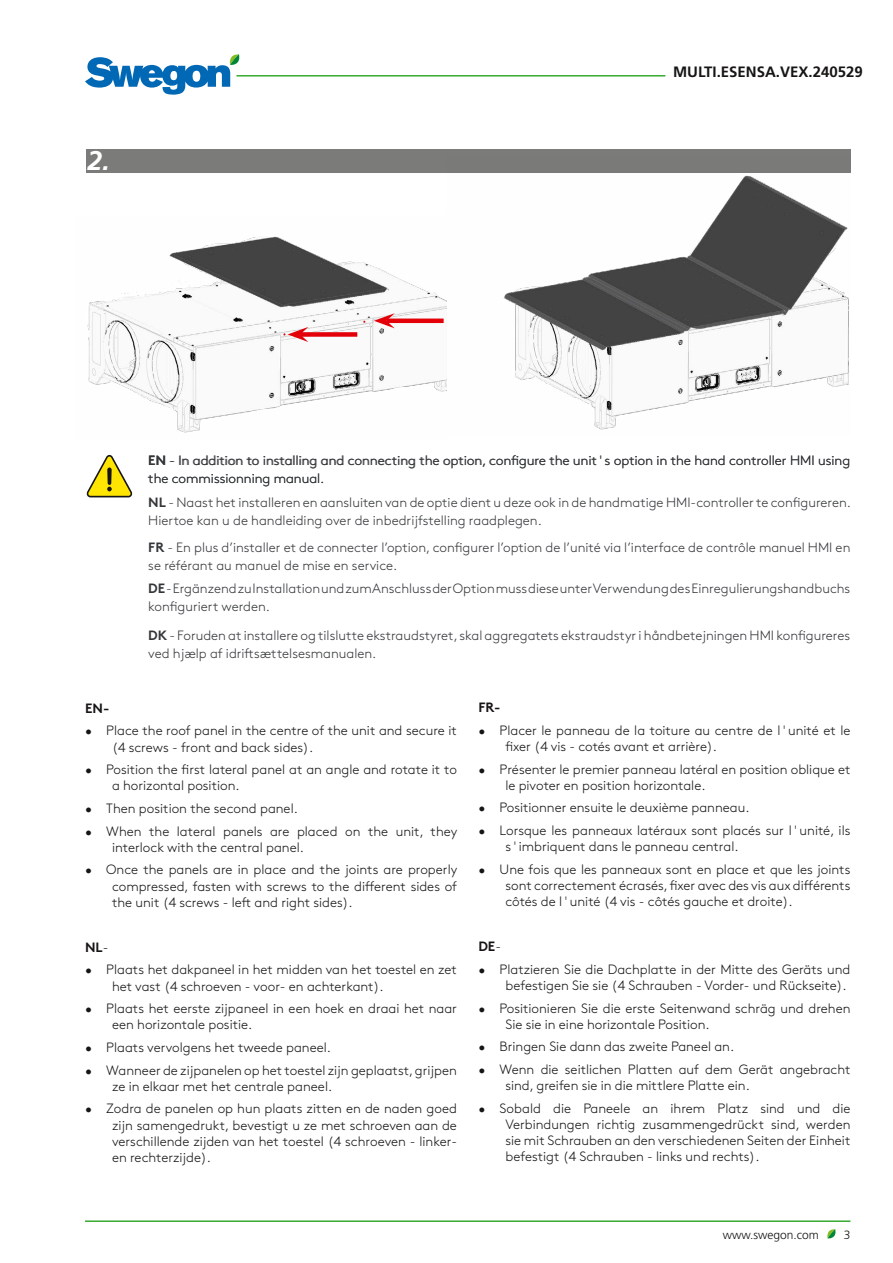
<style>
.page{position:relative;width:893px;height:1263px;background:#fff}
.page>*{position:absolute;margin:0;border:0;box-sizing:border-box;transform-origin:0 0}
.t1{font:italic 700 27px "Frutiger LT Pro";color:#fff}
.t2{font:700 15px "Frutiger LT Pro";color:#161514}
.t3{font:300 13.5px/16.2px "Swegon Brown";color:#161514}
.t4{font:300 13.5px/18px "Swegon Brown";color:#333638}
.t5{font:700 13.5px "Swegon Brown";color:#161514}
.t6{font:300 12px "Frutiger LT Pro";color:#161514}
.s1{font-weight:700}
.s2{font-weight:300}
</style>
<div class="page">
<svg style="left:85px;top:54px;width:154px;height:41px"></svg>
<hr style="left:236px;top:75px;width:429px;height:2px;background:#37aa32">
<svg style="left:827px;top:1229px;width:8px;height:10px"></svg>
<div style="left:86px;top:149px;width:765px;height:24px;background:#7b7b7a"></div>
<img style="left:87px;top:236px;width:360px;height:197px">
<img style="left:504px;top:175px;width:345px;height:255px">
<hr style="left:386px;top:319px;width:58px;height:4px;background:#e30008">
<svg style="left:374px;top:313px;width:21px;height:15px"></svg>
<div style="left:300px;top:332px;width:57px;height:5px;background:#e30008"></div>
<svg style="left:288px;top:327px;width:20px;height:15px"></svg>
<hr style="left:85px;top:1220px;width:765px;height:2px;background:#37aa32">
<svg style="left:87px;top:455px;width:45px;height:42px"></svg>
<h1 class="t1" style="left:87px;top:145px;width:24px">2.</h1>
<p class="t2" style="left:673px;top:63px;width:191px">MULTI.ESENSA.VEX.240529</p>
<p class="t4" style="left:148px;top:450px;width:703px"><span class="s1">EN</span> - In addition to installing and connecting the option, configure the unit's option in the hand controller HMI using the commissionning manual.</p>
<p class="t4" style="left:148px;top:493px;width:704px"><span class="s1">NL</span> - Naast het installeren en aansluiten van de optie dient u deze ook in de handmatige HMI-controller te configureren.<br>Hiertoe kan u de handleiding over de inbedrijfstelling raadplegen.</p>
<p class="t4" style="left:148px;top:537px;width:704px"><span class="s1">FR</span> - En plus d’installer et de connecter l’option, configurer l’option de l’unité via l’interface de contrôle manuel HMI en se référant au manuel de mise en service.</p>
<p class="t4" style="left:148px;top:579px;width:704px"><span class="s1">DE</span> - Ergänzend zu Installation und zum Anschluss der Option muss diese unter Verwendung des Einregulierungshandbuchs konfiguriert werden.</p>
<p class="t4" style="left:148px;top:625px;width:703px"><span class="s1">DK</span> - Foruden at installere og tilslutte ekstraudstyret, skal aggregatets ekstraudstyr i håndbetejningen HMI konfigureres ved hjælp af idriftsættelsesmanualen.</p>
<p class="t5" style="left:85px;top:697px;width:26px">EN-</p>
<p class="t3" style="left:112px;top:722px;width:346px;text-indent:-27px">• Place the roof panel in the centre of the unit and secure it (4 screws - front and back sides).</p>
<p class="t3" style="left:112px;top:760px;width:346px;text-indent:-27px">• Position the first lateral panel at an angle and rotate it to a horizontal position.</p>
<p class="t3" style="left:85px;top:799px;width:214px">• Then position the second panel.</p>
<p class="t3" style="left:112px;top:822px;width:347px;text-indent:-27px">• When the lateral panels are placed on the unit, they interlock with the central panel.</p>
<p class="t3" style="left:112px;top:860px;width:347px;text-align:justify;text-indent:-27px">• Once the panels are in place and the joints are properly compressed, fasten with screws to the different sides of the unit (4 screws - left and right sides).</p>
<p class="t5" style="left:85px;top:936px;width:25px">NL<span class="s2">-</span></p>
<p class="t3" style="left:112px;top:961px;width:346px;text-indent:-27px">• Plaats het dakpaneel in het midden van het toestel en zet het vast (4 schroeven - voor- en achterkant).</p>
<p class="t3" style="left:112px;top:999px;width:346px;text-indent:-27px">• Plaats het eerste zijpaneel in een hoek en draai het naar een horizontale positie.</p>
<p class="t3" style="left:85px;top:1038px;width:247px">• Plaats vervolgens het tweede paneel.</p>
<p class="t3" style="left:112px;top:1061px;width:346px;text-indent:-27px">• Wanneer de zijpanelen op het toestel zijn geplaatst, grijpen ze in elkaar met het centrale paneel.</p>
<p class="t3" style="left:112px;top:1100px;width:346px;text-align:justify;text-indent:-27px">• Zodra de panelen op hun plaats zitten en de naden goed zijn samengedrukt, bevestigt u ze met schroeven aan de verschillende zijden van het toestel (4 schroeven - linker&shy;en rechterzijde).</p>
<p class="t5" style="left:478px;top:697px;width:24px">FR-</p>
<p class="t3" style="left:505px;top:721px;width:347px;text-indent:-27px">• Placer le panneau de la toiture au centre de l'unité et le fixer (4 vis - cotés avant et arrière).</p>
<p class="t3" style="left:505px;top:760px;width:347px;text-indent:-27px">• Présenter le premier panneau latéral en position oblique et le pivoter en position horizontale.</p>
<p class="t3" style="left:478px;top:799px;width:273px">• Positionner ensuite le deuxième panneau.</p>
<p class="t3" style="left:505px;top:821px;width:347px;text-indent:-27px">• Lorsque les panneaux latéraux sont placés sur l'unité, ils s'imbriquent dans le panneau central.</p>
<p class="t3" style="left:505px;top:860px;width:347px;text-align:justify;text-indent:-27px">• Une fois que les panneaux sont en place et que les joints sont correctement écrasés, fixer avec des vis aux différents côtés de l'unité (4 vis - côtés gauche et droite).</p>
<p class="t5" style="left:478px;top:936px;width:24px">DE<span class="s2">-</span></p>
<p class="t3" style="left:478px;top:960px;width:374px;text-align:right">• Platzieren Sie die Dachplatte in der Mitte des Geräts und befestigen Sie sie (4 Schrauben - Vorder- und Rückseite).</p>
<p class="t3" style="left:505px;top:999px;width:347px;text-indent:-27px">• Positionieren Sie die erste Seitenwand schräg und drehen<br>Sie sie in eine horizontale Position.</p>
<p class="t3" style="left:478px;top:1038px;width:257px">• Bringen Sie dann das zweite Paneel an.</p>
<p class="t3" style="left:505px;top:1060px;width:347px;text-indent:-27px">• Wenn die seitlichen Platten auf dem Gerät angebracht sind, greifen sie in die mittlere Platte ein.</p>
<p class="t3" style="left:505px;top:1099px;width:347px;text-align:justify;text-indent:-27px">• Sobald die Paneele an ihrem Platz sind und die Verbindungen richtig zusammengedrückt sind, werden sie mit Schrauben an den verschiedenen Seiten der Einheit befestigt (4 Schrauben - links und rechts).</p>
<p class="t6" style="left:723px;top:1227px;width:98px">www.swegon.com</p>
<p class="t6" style="left:844px;top:1227px;width:8px">3</p>
</div>
